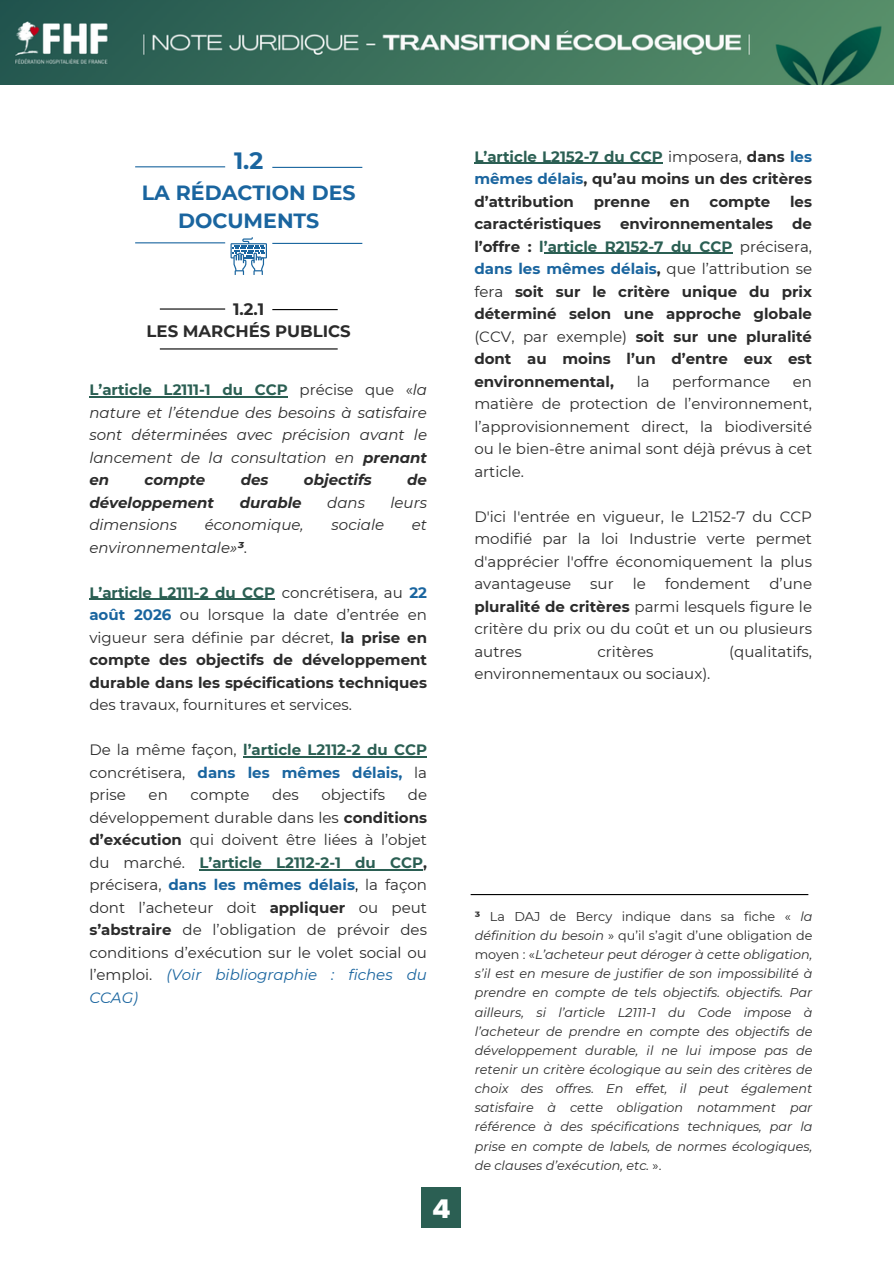
<style>
.page{position:relative;width:894px;height:1264px;background:#fff}
.page>*{position:absolute;margin:0;border:0;box-sizing:border-box;transform-origin:0 0}
.t1{font:700 27.6px "Thicker";color:#fff}
.t2{font:700 23.55px "Montserrat";color:#1a659f}
.t3{font:700 20.55px/28.2px "Montserrat";color:#1a659f;text-align:center}
.t4{font:700 16.5px/22.5px "Montserrat";color:#2b2b2b;text-align:center}
.t5{font:15px/22.5px "Montserrat";color:#2b2b2b;text-align:justify}
.t6{font:700 15px/22.5px "Montserrat";color:#2b2b2b;text-align:justify}
.t7{font:italic 15px/22.5px "Montserrat";color:#2b2b2b;text-align:justify}
.t8{font:italic 700 15px "Montserrat";color:#2b2b2b}
.t9{font:italic 12.75px/19.2px "Montserrat";color:#2b2b2b}
.s1{font-weight:700;font-style:normal;color:#2b5f53}
.s2{font-style:normal}
.s3{font-weight:700}
.s4{font-weight:700;color:#2b5f53}
.s5{font-weight:700;color:#1a659f}
.s6{color:#000}
.s7{font-style:italic;color:#1a659f}
.s8{color:#2b5f53}
.s9{font-weight:400}
.s10{color:#1a659f}
.s11{font-weight:700;font-style:normal}
</style>
<div class="page">
<hr style="left:135px;top:166px;width:90px;height:1px;background:#1a659f">
<hr style="left:272px;top:167px;width:90px;height:1px;background:#1a659f">
<hr style="left:135px;top:242px;width:90px;height:1px;background:#1a659f">
<hr style="left:272px;top:243px;width:90px;height:1px;background:#1a659f">
<hr style="left:160px;top:308px;width:65px;height:1px;background:#000">
<hr style="left:272px;top:309px;width:65px;height:1px;background:#000">
<hr style="left:160px;top:348px;width:177px;height:1px;background:#000">
<hr style="left:470px;top:894px;width:338px;height:1px;background:#000">
<svg style="left:230px;top:237px;width:36px;height:37px"></svg>
<hr style="left:89px;top:396px;width:199px;height:1px;background:#2b5f53">
<hr style="left:89px;top:599px;width:186px;height:1px;background:#2b5f53">
<hr style="left:243px;top:756px;width:184px;height:1px;background:#2b5f53">
<hr style="left:199px;top:869px;width:224px;height:1px;background:#2b5f53">
<div style="left:421px;top:1187px;width:40px;height:40px;background:#2b5f53"></div>
<img style="left:0;top:1px;width:893px;height:84px">
<hr style="left:474px;top:163px;width:188px;height:1px;background:#2b5f53">
<hr style="left:543px;top:253px;width:189px;height:1px;background:#2b5f53">
<p class="t2" style="left:234px;top:146px;width:31px">1.2</p>
<p class="t3" style="left:142px;top:178px;width:215px">LA RÉDACTION DES<br>DOCUMENTS</p>
<h1 class="t4" style="left:147px;top:297px;width:206px">1.2.1<br>LES MARCHÉS PUBLICS</h1>
<p class="t7" style="left:89px;top:378px;width:339px"><span class="s1">L’article L2111-1 du CCP</span> <span class="s2">précise que «</span>la nature et l’étendue des besoins à satisfaire sont déterminées avec précision avant le lancement de la consultation en <span class="s3">prenant en</span></p>
<p class="t8" style="left:144px;top:470px;width:62px">compte</p>
<p class="t8" style="left:241px;top:470px;width:29px">des</p>
<p class="t8" style="left:304px;top:470px;width:69px">objectifs</p>
<p class="t8" style="left:407px;top:470px;width:21px">de</p>
<p class="t8" style="left:89px;top:493px;width:126px">développement</p>
<p class="t8" style="left:240px;top:493px;width:63px">durable</p>
<p class="t7" style="left:327px;top:491px;width:39px">dans</p>
<p class="t7" style="left:390px;top:491px;width:38px">leurs</p>
<p class="t7" style="left:89px;top:513px;width:89px">dimensions</p>
<p class="t7" style="left:205px;top:513px;width:100px">économique,</p>
<p class="t7" style="left:331px;top:513px;width:54px">sociale</p>
<p class="t7" style="left:412px;top:513px;width:17px">et</p>
<p class="t7" style="left:89px;top:536px;width:159px">environnementale»<span class="s3">³</span><span class="s2">.</span></p>
<p class="t5" style="left:89px;top:581px;width:339px"><span class="s4">L’article L2111-2 du CCP</span> concrétisera, au <span class="s5">22 août 2026</span> ou lorsque la date d’entrée en vigueur sera définie par décret, <span class="s3">la prise en compte des objectifs de développement durable dans les spécifications techniques </span>des travaux, fournitures et services.</p>
<p class="t5" style="left:89px;top:738px;width:339px">De la mê me façon, <span class="s4">l’article L2112-2 du CCP </span>concrétisera, <span class="s5">dans les mêmes délais,</span> la prise</p>
<p class="t5" style="left:149px;top:783px;width:21px">en</p>
<p class="t5" style="left:190px;top:783px;width:61px">compte</p>
<p class="t5" style="left:272px;top:783px;width:28px">des</p>
<p class="t5" style="left:321px;top:783px;width:65px">objectifs</p>
<p class="t5" style="left:89px;top:783px;width:339px;text-indent:318px">de développement durable dans les <span class="s3">conditions d’exécution</span> qui doivent être liées à l’objet du marché. <span class="s4">L’article L2112-2-1 du CCP</span><span class="s3">, </span>précisera, <span class="s5">dans les mêmes délais</span><span class="s6">,</span> la façon dont l’acheteur doit <span class="s3">appliquer</span> ou peut <span class="s3">s’abstraire</span> de l’obligation de prévoir des conditions d’exécution sur le volet social ou l’emploi. <span class="s7">(Voir bibliographie : fiches du CCAG)</span></p>
<p class="t1" style="left:432px;top:1193px;width:19px">4</p>
<h2 class="t6" style="left:474px;top:145px;width:339px"><span class="s8">L’article L2152-7 du CCP</span> <span class="s9">imposera,</span> dans <span class="s10">les mêmes délais</span>, qu’au moins un des critères d’attribution</h2>
<h2 class="t6" style="left:593px;top:190px;width:58px">prenne</h2>
<h2 class="t6" style="left:669px;top:190px;width:21px">en</h2>
<h2 class="t6" style="left:709px;top:190px;width:62px">compte</h2>
<h2 class="t6" style="left:789px;top:190px;width:23px">les</h2>
<h2 class="t6" style="left:474px;top:212px;width:128px">caractéristiques</h2>
<h2 class="t6" style="left:620px;top:212px;width:155px">environnementales</h2>
<h2 class="t6" style="left:474px;top:212px;width:339px;text-align:left;text-indent:318px">de l’offre : <span class="s8">l’article R2152-7 du CCP</span> <span class="s9">précisera, </span><span class="s10">dans les mêmes délais</span>, <span class="s9">que l’attribution se fera</span> soit sur le critère unique du prix déterminé selon une approche globale <span class="s9">(CCV, par exemple)</span> soit sur une pluralité dont au moins l’un d’entre eux est environnemental,</h2>
<h2 class="t5" style="left:636px;top:370px;width:14px">la</h2>
<h2 class="t5" style="left:672px;top:370px;width:100px">performance</h2>
<h2 class="t5" style="left:474px;top:370px;width:339px;text-align:left;text-indent:318px">en matière de protection de l’environnement, l’approvisionnement direct, la biodiversité ou le bien-être animal sont déjà prévus à cet article.</h2>
<p class="t5" style="left:474px;top:505px;width:339px">D'ici l'entrée en vigueur, le L2152-7 du CCP modifié par la loi Industrie verte permet d'apprécier l'offre économiquement la plus avantageuse</p>
<p class="t5" style="left:474px;top:572px;width:339px;text-indent:295px">d’une <span class="s3">pluralité de critères</span> parmi lesquels figure le critère du prix ou du coût et un ou plusieurs autres</p>
<p class="t5" style="left:590px;top:572px;width:25px">sur</p>
<p class="t5" style="left:632px;top:572px;width:15px">le</p>
<p class="t5" style="left:665px;top:572px;width:87px">fondement</p>
<p class="t5" style="left:597px;top:640px;width:58px">critè res</p>
<p class="t5" style="left:729px;top:640px;width:84px">(qualitatifs,</p>
<p class="t5" style="left:474px;top:662px;width:237px">environnementaux ou sociaux).</p>
<p class="t9" style="left:474px;top:906px;width:339px"><span class="s11">³</span> <span class="s2">La DAJ de Bercy indique dans sa fiche «</span> la définition du besoin <span class="s2">» qu’il s’agit d’une obligation de moyen : «</span>L’acheteur peut déroger à cette obligation, s’il est en mesure de justifier de son impossibilité à prendre en compte de tels objectifs. objectifs. Par ailleurs, si l’article L2111-1 du Code impose à l’acheteur de prendre en compte des objectifs de développement durable, il ne lui impose pas de retenir un critè re écologique au sein des critè res de choix des offres. En effet, il peut également satisfaire à</p>
<p class="t9" style="left:474px;top:1098px;width:339px;text-align:justify;text-indent:95px">cette obligation notamment par référence à des spécifications techniques, par la prise en compte de labels, de normes écologiques, de clauses d’exécution, etc. <span class="s2">».</span></p>
</div>
